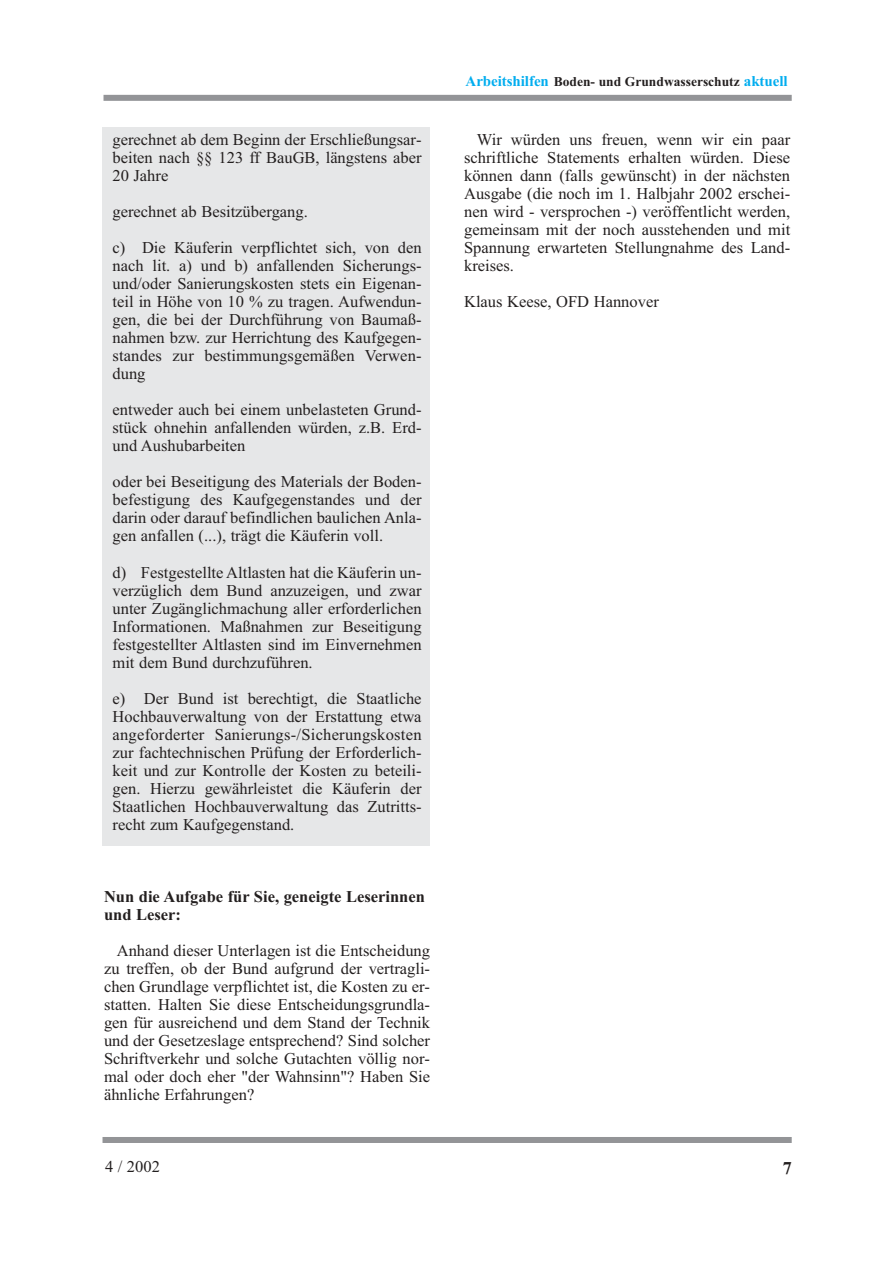
<style>
.page{position:relative;width:893px;height:1262px;background:#fff}
.page>*{position:absolute;margin:0;border:0;box-sizing:border-box;transform-origin:0 0}
.t1{font:700 18px "Times New Roman";color:#231f1f}
.t2{font:16.5px/18px "Times New Roman";color:#231f1f;text-align:justify}
.t3{font:700 16.5px/18px "Times New Roman";color:#231f1f}
.t4{font:700 13.5px "Times New Roman";color:#231f1f}
.s1{font-size:15px;color:#00adef}
</style>
<div class="page">
<div style="left:102px;top:128px;width:328px;height:718px;background:#e6e7e8"></div>
<div style="left:103px;top:95px;width:688px;height:6px;background:#939497"></div>
<div style="left:102px;top:1137px;width:689px;height:6px;background:#939497"></div>
<p class="t2" style="left:112px;top:132px;width:310px">gerechnet ab dem Beginn der Erschließungsar&shy;beiten nach §§ 123 ff BauGB, längstens aber 20 Jahre</p>
<p class="t2" style="left:112px;top:195px;width:310px;line-height:36px">gerechnet ab Besitzübergang.<br>c) Die Käuferin verpflichtet sich, von den</p>
<p class="t2" style="left:112px;top:258px;width:310px">nach lit. a) und b) anfallenden Sicherungs&shy;und/oder Sanierungskosten stets ein Eigenan&shy;teil in Höhe von 10 % zu tragen. Aufwendun&shy;gen, die bei der Durchführung von Baumaß&shy;nahmen bzw. zur Herrichtung des Kaufgegen&shy;standes zur bestimmungsgemäßen Verwen&shy;dung</p>
<p class="t2" style="left:112px;top:402px;width:310px">entweder auch bei einem unbelasteten Grund&shy;stück ohnehin anfallenden würden, z.B. Erd&shy;und Aushubarbeiten</p>
<p class="t2" style="left:112px;top:474px;width:310px">oder bei Beseitigung des Materials der Boden&shy;befestigung des Kaufgegenstandes und der darin oder darauf befindlichen baulichen Anla&shy;gen anfallen (...), trägt die Käuferin voll.</p>
<p class="t2" style="left:112px;top:564px;width:310px">d) Festgestellte Altlasten hat die Käuferin un&shy;verzüglich dem Bund anzuzeigen, und zwar unter Zugänglichmachung aller erforderlichen Informationen. Maßnahmen zur Beseitigung festgestellter Altlasten sind im Einvernehmen mit dem Bund durchzuführen.</p>
<p class="t2" style="left:112px;top:690px;width:310px">e) Der Bund ist berechtigt, die Staatliche Hochbauverwaltung von der Erstattung etwa angeforderter Sanierungs-/Sicherungskosten zur fachtechnischen Prüfung der Erforderlich&shy;keit und zur Kontrolle der Kosten zu beteili&shy;gen. Hierzu gewährleistet die Käuferin der Staatlichen Hochbauverwaltung das Zutritts&shy;recht zum Kaufgegenstand.</p>
<p class="t3" style="left:104px;top:889px;width:322px">Nun die Aufgabe für Sie, geneigte Leserinnen und Leser:</p>
<p class="t2" style="left:104px;top:942px;width:327px;text-indent:13px">Anhand dieser Unterlagen ist die Entscheidung zu treffen, ob der Bund aufgrund der vertragli&shy;chen Grundlage verpflichtet ist, die Kosten zu er&shy;statten. Halten Sie diese Entscheidungsgrundla&shy;gen für ausreichend und dem Stand der Technik und der Gesetzeslage entsprechend? Sind solcher Schriftverkehr und solche Gutachten völlig nor&shy;mal oder doch eher "der Wahnsinn"? Haben Sie ähnliche Erfahrungen?</p>
<p class="t2" style="left:105px;top:1158px;width:56px">4 / 2002</p>
<p class="t4" style="left:465px;top:77px;width:323px"><span class="s1">Arbeitshilfen</span> Boden- und Grundwasserschutz <span class="s1">aktuell</span></p>
<p class="t2" style="left:464px;top:132px;width:327px;text-indent:13px">Wir würden uns freuen, wenn wir ein paar schriftliche Statements erhalten würden. Diese können dann (falls gewünscht) in der nächsten Ausgabe (die noch im 1. Halbjahr 2002 erschei&shy;nen wird - versprochen -) veröffentlicht werden, gemeinsam mit der noch ausstehenden und mit Spannung erwarteten Stellungnahme des Land&shy;kreises.</p>
<p class="t2" style="left:464px;top:294px;width:196px">Klaus Keese, OFD Hannover</p>
<p class="t1" style="left:782px;top:1162px;width:10px">7</p>
</div>
